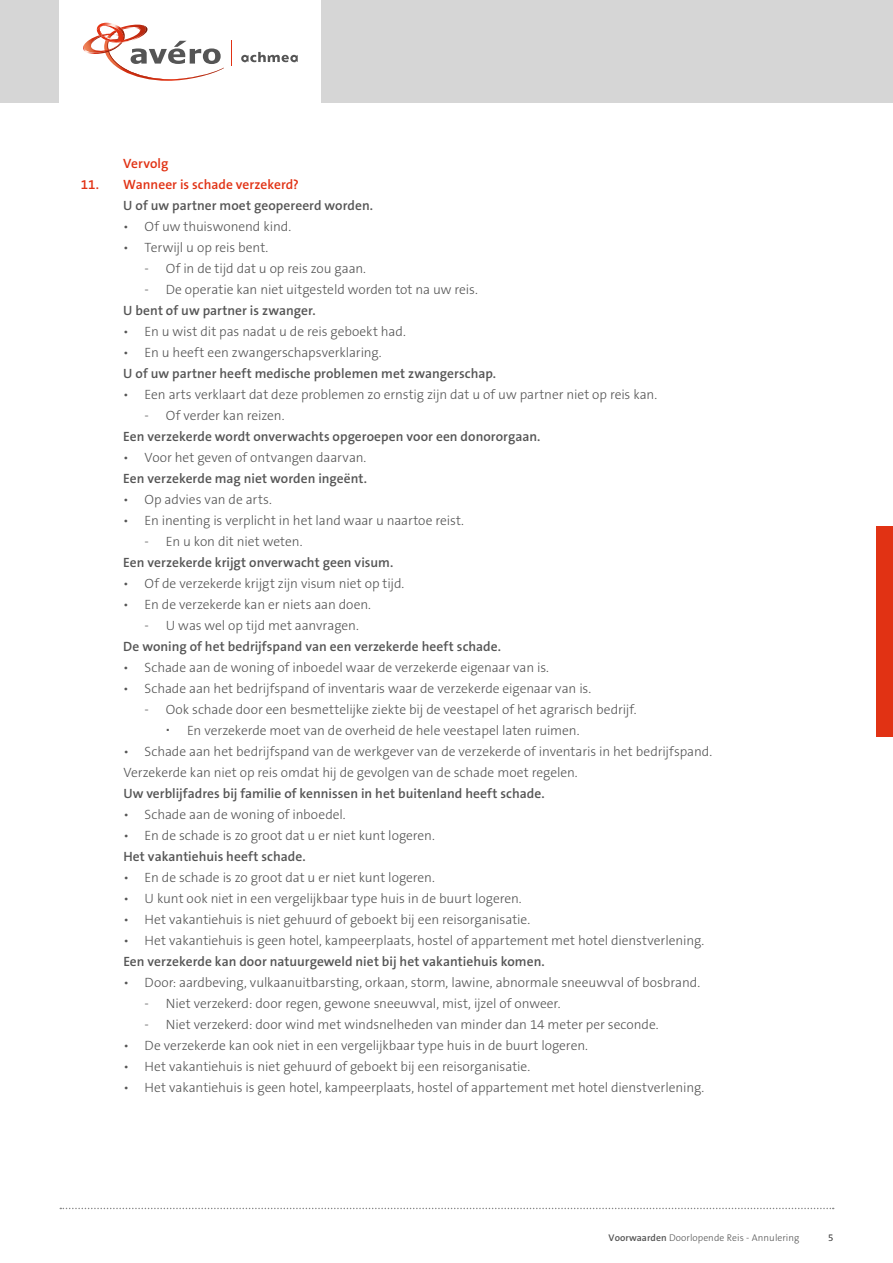
<style>
.page{position:relative;width:893px;height:1263px;background:#fff}
.page>*{position:absolute;margin:0;border:0;box-sizing:border-box;transform-origin:0 0}
.t1{font:300 13.5px/21px "The Sans B3";letter-spacing:-.005em;color:#555}
.t2{font:600 13.5px "The Sans B6";letter-spacing:.005em;color:#555}
.t3{font:600 13.5px "The Sans B6";color:#e13214}
.t4{font:300 9.75px "The Sans B3";letter-spacing:.005em;color:#555}
.s1{font-family:"The Sans B6";font-weight:600}
</style>
<div class="page">
<div style="left:0;top:0;width:893px;height:103px;background:#d6d6d6"></div>
<div style="left:60px;top:0;width:261px;height:103px;background:#fff"></div>
<svg style="left:241px;top:52px;width:57px;height:10px"></svg>
<svg style="left:83px;top:22px;width:141px;height:59px"></svg>
<svg style="left:231px;top:41px;width:1px;height:25px"></svg>
<svg style="left:60px;top:1208px;width:774px;height:1px"></svg>
<div style="left:876px;top:526px;width:17px;height:211px;background:#e13214"></div>
<p class="t3" style="left:123px;top:156px;width:47px">Vervolg</p>
<p class="t3" style="left:81px;top:177px;width:220px">11. Wanneer is schade verzekerd?</p>
<p class="t2" style="left:123px;top:198px;width:251px">U of uw partner moet geopereerd worden.</p>
<p class="t1" style="left:123px;top:217px;width:169px">• Of uw thuiswonend kind.</p>
<p class="t1" style="left:123px;top:238px;width:146px">• Terwijl u op reis bent.</p>
<p class="t1" style="left:145px;top:259px;width:223px">- Of in de tijd dat u op reis zou gaan.</p>
<p class="t1" style="left:145px;top:280px;width:335px">- De operatie kan niet uitgesteld worden tot na uw reis.</p>
<p class="t2" style="left:123px;top:303px;width:194px">U bent of uw partner is zwanger.</p>
<p class="t1" style="left:123px;top:322px;width:284px">• En u wist dit pas nadat u de reis geboekt had.</p>
<p class="t1" style="left:123px;top:343px;width:260px">• En u heeft een zwangerschapsverklaring.</p>
<p class="t2" style="left:123px;top:366px;width:374px">U of uw partner heeft medische problemen met zwangerschap.</p>
<p class="t1" style="left:123px;top:385px;width:535px">• Een arts verklaart dat deze problemen zo ernstig zijn dat u of uw partner niet op reis kan.</p>
<p class="t1" style="left:145px;top:406px;width:141px">- Of verder kan reizen.</p>
<p class="t2" style="left:123px;top:429px;width:419px">Een verzekerde wordt onverwachts opgeroepen voor een donororgaan.</p>
<p class="t1" style="left:123px;top:448px;width:245px">• Voor het geven of ontvangen daarvan.</p>
<p class="t2" style="left:123px;top:471px;width:245px">Een verzekerde mag niet worden ingeënt.</p>
<p class="t1" style="left:123px;top:490px;width:150px">• Op advies van de arts.</p>
<p class="t1" style="left:123px;top:511px;width:342px">• En inenting is verplicht in het land waar u naartoe reist.</p>
<p class="t1" style="left:145px;top:532px;width:159px">- En u kon dit niet weten.</p>
<p class="t2" style="left:123px;top:556px;width:271px">Een verzekerde krijgt onverwacht geen visum.</p>
<p class="t1" style="left:123px;top:574px;width:283px">• Of de verzekerde krijgt zijn visum niet op tijd.</p>
<p class="t1" style="left:123px;top:595px;width:249px">• En de verzekerde kan er niets aan doen.</p>
<p class="t1" style="left:145px;top:616px;width:216px">- U was wel op tijd met aanvragen.</p>
<p class="t2" style="left:123px;top:640px;width:379px">De woning of het bedrijfspand van een verzekerde heeft schade.</p>
<p class="t1" style="left:123px;top:658px;width:427px">• Schade aan de woning of inboedel waar de verzekerde eigenaar van is.</p>
<p class="t1" style="left:123px;top:679px;width:469px">• Schade aan het bedrijfspand of inventaris waar de verzekerde eigenaar van is.</p>
<p class="t1" style="left:187px;top:700px;width:451px;text-indent:-43px">- Ook schade door een besmettelijke ziekte bij de veestapel of het agrarisch bedrijf.<br>En verzekerde moet van de overheid de hele veestapel laten ruimen.</p>
<p class="t1" style="left:123px;top:742px;width:590px">• Schade aan het bedrijfspand van de werkgever van de verzekerde of inventaris in het bedrijfspand.<br>Verzekerde kan niet op reis omdat hij de gevolgen van de schade moet regelen.</p>
<p class="t2" style="left:123px;top:787px;width:423px">Uw verblijfadres bij familie of kennissen in het buitenland heeft schade.</p>
<p class="t1" style="left:123px;top:805px;width:224px">• Schade aan de woning of inboedel.</p>
<p class="t1" style="left:123px;top:826px;width:313px">• En de schade is zo groot dat u er niet kunt logeren.</p>
<p class="t2" style="left:123px;top:850px;width:184px">Het vakantiehuis heeft schade.</p>
<p class="t1" style="left:123px;top:868px;width:313px">• En de schade is zo groot dat u er niet kunt logeren.</p>
<p class="t1" style="left:123px;top:889px;width:400px">• U kunt ook niet in een vergelijkbaar type huis in de buurt logeren.</p>
<p class="t1" style="left:123px;top:910px;width:408px">• Het vakantiehuis is niet gehuurd of geboekt bij een reisorganisatie.</p>
<p class="t1" style="left:123px;top:931px;width:582px">• Het vakantiehuis is geen hotel, kampeerplaats, hostel of appartement met hotel dienstverlening.</p>
<p class="t2" style="left:123px;top:955px;width:423px">Een verzekerde kan door natuurgeweld niet bij het vakantiehuis komen.</p>
<p class="t1" style="left:123px;top:973px;width:578px">• Door: aardbeving, vulkaanuitbarsting, orkaan, storm, lawine, abnormale sneeuwval of bosbrand.</p>
<p class="t1" style="left:145px;top:994px;width:417px">- Niet verzekerd: door regen, gewone sneeuwval, mist, ijzel of onweer.</p>
<p class="t1" style="left:145px;top:1015px;width:516px">- Niet verzekerd: door wind met windsnelheden van minder dan 14 meter per seconde.</p>
<p class="t1" style="left:123px;top:1036px;width:466px">• De verzekerde kan ook niet in een vergelijkbaar type huis in de buurt logeren.</p>
<p class="t1" style="left:123px;top:1057px;width:408px">• Het vakantiehuis is niet gehuurd of geboekt bij een reisorganisatie.</p>
<p class="t1" style="left:123px;top:1078px;width:582px">• Het vakantiehuis is geen hotel, kampeerplaats, hostel of appartement met hotel dienstverlening.</p>
<p class="t4" style="left:609px;top:1233px;width:192px"><span class="s1">Voorwaarden</span> Doorlopende Reis - Annulering</p>
<p class="t4" style="left:828px;top:1233px;width:7px">5</p>
</div>
